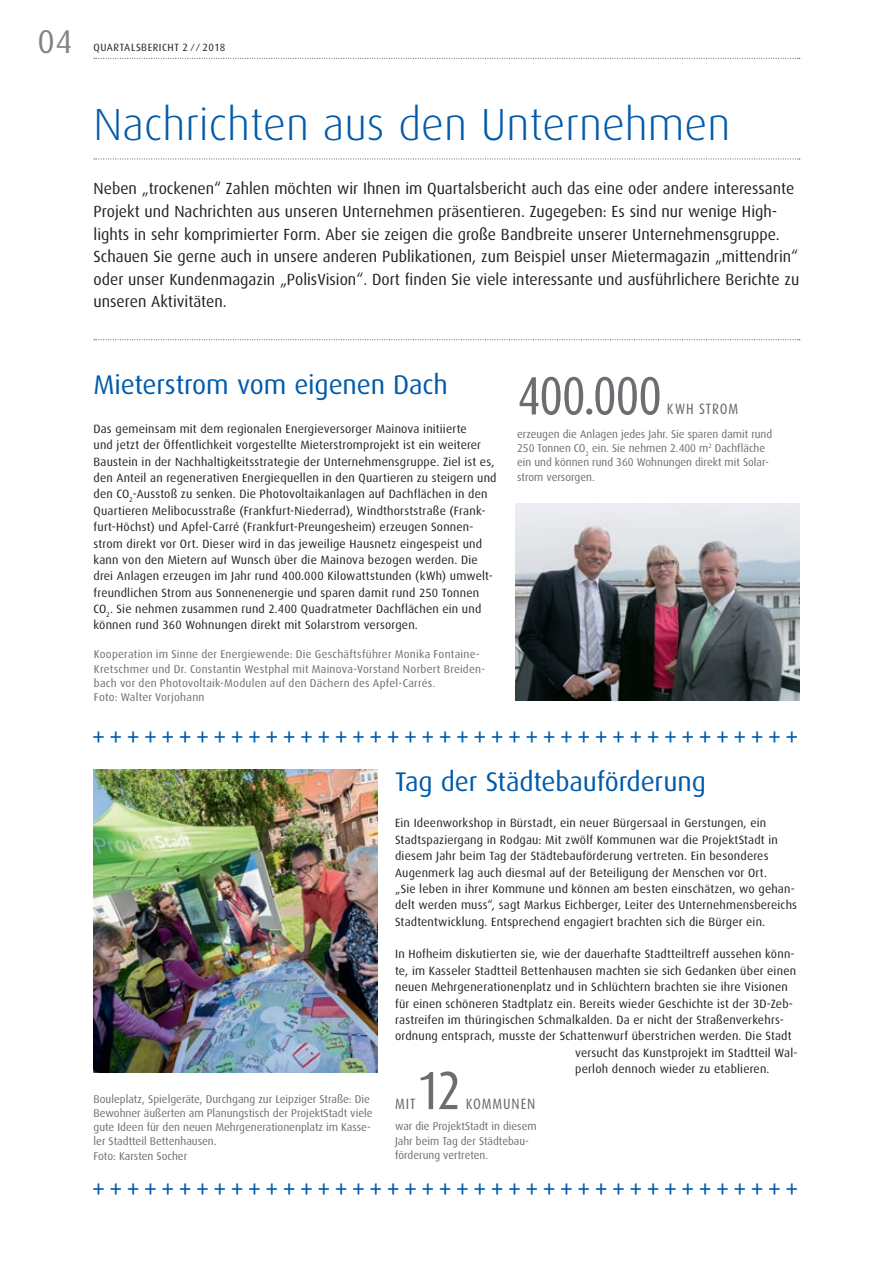
<style>
.page{position:relative;width:893px;height:1263px;background:#fff}
.page>*{position:absolute;margin:0;border:0;box-sizing:border-box;transform-origin:0 0}
.t1{font:54px "Dax Condensed";letter-spacing:-.02em;color:#6c6d70}
.t2{font:300 45px "Dax";color:#015aaa}
.t3{font:32.85px "Dax";color:#808285}
.t4{font:27px "Dax";letter-spacing:-.005em;color:#015aaa}
.t5{font:16.2px/22.6px "Dax";color:#231f20}
.t6{font:15px "Dax Condensed";letter-spacing:.06em;color:#6c6d70}
.t7{font:12px/16.4px "Dax";letter-spacing:.015em;color:#231f20}
.t8{font:11.25px/14.2px "Dax";color:#6c6d70}
.t9{font:11.25px/14.2px "Dax";letter-spacing:.02em;color:#6c6d70}
.t10{font:10.5px "Dax";letter-spacing:.045em;color:#231f20}
</style>
<div class="page">
<svg style="left:94px;top:158px;width:706px;height:2px"></svg>
<svg style="left:94px;top:58px;width:706px;height:1px"></svg>
<svg style="left:94px;top:339px;width:706px;height:1px"></svg>
<img style="left:516px;top:503px;width:283px;height:198px">
<img style="left:94px;top:770px;width:283px;height:303px">
<h3 class="t3" style="left:37px;top:24px;width:37px">04</h3>
<p class="t10" style="left:94px;top:41px;width:133px">QUARTALSBERICHT 2 ⁄ ⁄ 2018</p>
<h2 class="t2" style="left:94px;top:100px;width:638px">Nachrichten aus den Unternehmen</h2>
<p class="t5" style="left:94px;top:177px;width:707px">Neben „trockenen“ Zahlen möchten wir Ihnen im Quartalsbericht auch das eine oder andere interessante Projekt und Nachrichten aus unseren Unternehmen präsentieren. Zugegeben: Es sind nur wenige High&shy;lights in sehr komprimierter Form. Aber sie zeigen die große Bandbreite unserer Unternehmensgruppe.<br>Schauen Sie gerne auch in unsere anderen Publikationen, zum Beispiel unser Mietermagazin „mittendrin“ oder unser Kundenmagazin „PolisVision“. Dort finden Sie viele interessante und ausführlichere Berichte zu unseren Aktivitäten.</p>
<h3 class="t4" style="left:94px;top:369px;width:356px">Mieterstrom vom eigenen Dach</h3>
<p class="t7" style="left:94px;top:421px;width:405px">Das gemeinsam mit dem regionalen Energieversorger Mainova initiierte<br>und jetzt der Öffentlichkeit vorgestellte Mieterstromprojekt ist ein weiterer Baustein in der Nachhaltigkeitsstrategie der Unternehmensgruppe. Ziel ist es, den Anteil an regenerativen Energiequellen in den Quartieren zu steigern und den CO<sub>2</sub>-Ausstoß zu senken. Die Photovoltaikanlagen auf Dachflächen in den Quartieren Melibocusstraße (Frankfurt-Niederrad), Windthorststraße (Frank&shy;furt-Höchst) und Apfel-Carré (Frankfurt-Preungesheim) erzeugen Sonnen&shy;strom direkt vor Ort. Dieser wird in das jeweilige Hausnetz eingespeist und kann von den Mietern auf Wunsch über die Mainova bezogen werden. Die drei Anlagen erzeugen im Jahr rund 400.000 Kilowattstunden (kWh) umwelt&shy;freundlichen Strom aus Sonnenenergie und sparen damit rund 250 Tonnen CO<sub>2</sub>. Sie nehmen zusammen rund 2.400 Quadratmeter Dachflächen ein und können rund 360 Wohnungen direkt mit Solarstrom versorgen.</p>
<p class="t9" style="left:94px;top:647px;width:393px">Kooperation im Sinne der Energiewende: Die Geschäftsführer Monika Fontaine-Kretschmer und Dr. Constantin Westphal mit Mainova-Vorstand Norbert Breiden&shy;bach vor den Photovoltaik-Modulen auf den Dächern des Apfel-Carrés.<br>Foto: Walter Vorjohann</p>
<h1 class="t1" style="left:517px;top:366px;width:146px">400.000</h1>
<p class="t6" style="left:667px;top:401px;width:73px">KWH STROM</p>
<p class="t8" style="left:517px;top:427px;width:257px">erzeugen die Anlagen jedes Jahr. Sie sparen damit rund 250 Tonnen CO<sub>2</sub> ein. Sie nehmen 2.400 m<sup>2</sup> Dachfläche ein und können rund 360 Wohnungen direkt mit Solar&shy;strom versorgen.</p>
<h3 class="t4" style="left:91px;top:721px;width:709px">+++++++++++++++++++++++++++++++++++++++++</h3>
<h3 class="t4" style="left:395px;top:766px;width:312px">Tag der Städtebauförderung</h3>
<p class="t7" style="left:395px;top:815px;width:403px">Ein Ideenworkshop in Bürstadt, ein neuer Bürgersaal in Gerstungen, ein Stadtspaziergang in Rodgau: Mit zwölf Kommunen war die ProjektStadt in diesem Jahr beim Tag der Städtebauförderung vertreten. Ein besonderes Augenmerk lag auch diesmal auf der Beteiligung der Menschen vor Ort.<br>„Sie leben in ihrer Kommune und können am besten einschätzen, wo gehan&shy;delt werden muss“, sagt Markus Eichberger, Leiter des Unternehmensbereichs Stadtentwicklung. Entsprechend engagiert brachten sich die Bürger ein.</p>
<p class="t7" style="left:395px;top:946px;width:401px">In Hofheim diskutierten sie, wie der dauerhafte Stadtteiltreff aussehen könn-</p>
<p class="t7" style="left:395px;top:963px;width:402px">te, im Kasseler Stadtteil Bettenhausen machten sie sich Gedanken über einen</p>
<p class="t7" style="left:395px;top:979px;width:394px">neuen Mehrgenerationenplatz und in Schlüchtern brachten sie ihre Visionen</p>
<p class="t7" style="left:395px;top:995px;width:399px">für einen schöneren Stadtplatz ein. Bereits wieder Geschichte ist der 3D-Zeb-</p>
<p class="t7" style="left:395px;top:1012px;width:390px">rastreifen im thüringischen Schmalkalden. Da er nicht der Straßenverkehrs-</p>
<p class="t7" style="left:395px;top:1028px;width:398px">ordnung entsprach, musste der Schattenwurf überstrichen werden. Die Stadt</p>
<p class="t7" style="left:575px;top:1044px;width:224px">versucht das Kunstprojekt im Stadtteil Wal-</p>
<p class="t7" style="left:575px;top:1061px;width:196px">perloh dennoch wieder zu etablieren.</p>
<h1 class="t1" style="left:417px;top:1061px;width:45px">12</h1>
<p class="t8" style="left:94px;top:1092px;width:281px">Bouleplatz, Spielgeräte, Durchgang zur Leipziger Straße: Die Bewohner äußerten am Planungstisch der ProjektStadt viele gute Ideen für den neuen Mehrgenerationenplatz im Kasse&shy;ler Stadtteil Bettenhausen.<br>Foto: Karsten Socher</p>
<p class="t6" style="left:395px;top:1096px;width:22px">MIT</p>
<p class="t6" style="left:466px;top:1096px;width:71px">KOMMUNEN</p>
<p class="t8" style="left:395px;top:1119px;width:143px">war die ProjektStadt in diesem<br>Jahr beim Tag der Städtebau&shy;förderung vertreten.</p>
<h3 class="t4" style="left:91px;top:1174px;width:709px">+++++++++++++++++++++++++++++++++++++++++</h3>
</div>
